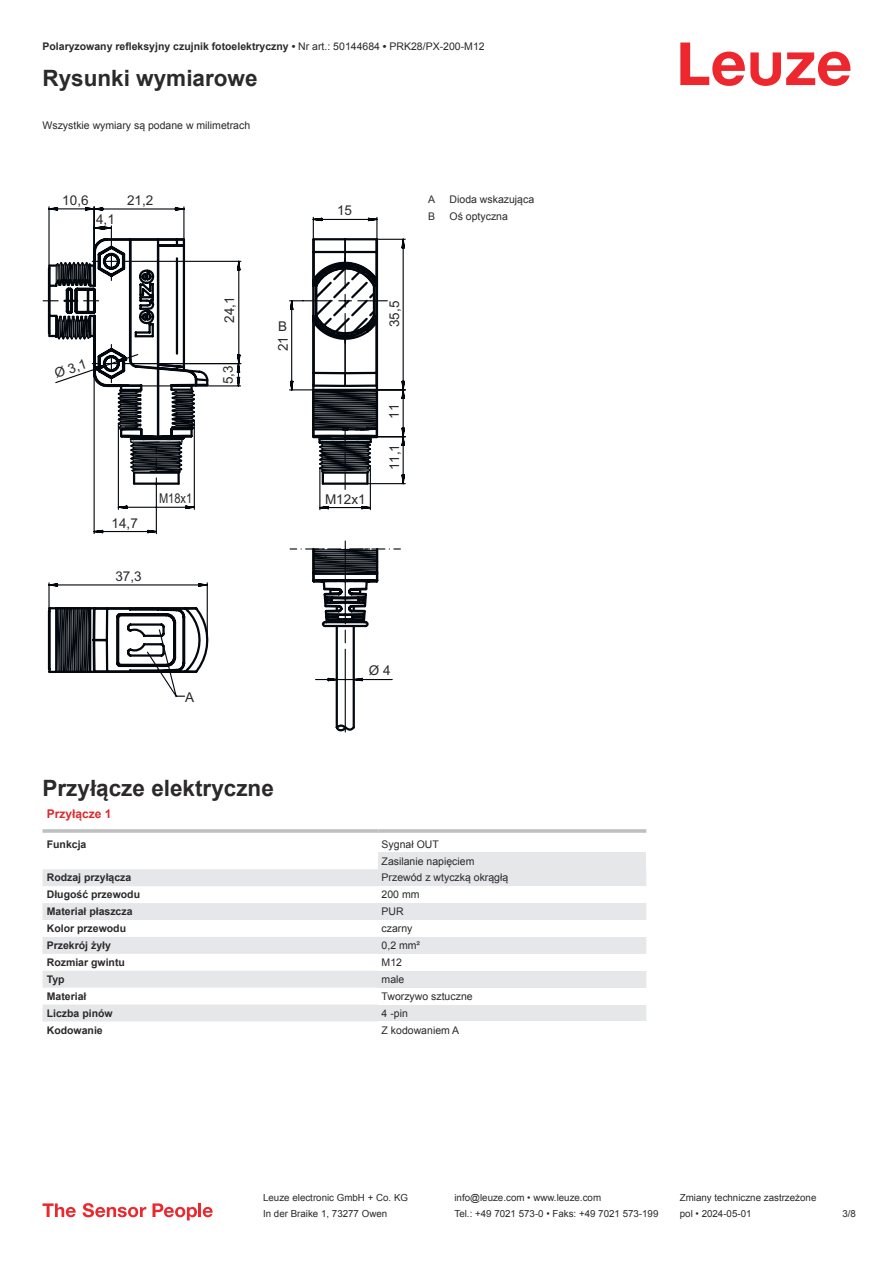
<style>
.page{position:relative;width:893px;height:1263px;background:#fff}
.page>*{position:absolute;margin:0;border:0;box-sizing:border-box;transform-origin:0 0}
.t1{font:700 22.5px "Arial";color:#2b292a}
.t2{font:13.5px "Arial";color:#2b292a}
.t3{font:13.5px "Arial Narrow";color:#2b292a}
.t4{font:700 12px "Arial";color:#db2a30}
.t5{font:700 10.5px "Arial";color:#2b292a}
.t6{font:10.5px/17px "Arial";color:#2b292a}
.t7{font:9.75px "Arial";color:#2b292a}
.s1{font-weight:400}
</style>
<div class="page">
<svg style="left:680px;top:43px;width:170px;height:43px"></svg>
<svg style="left:43px;top:869px;width:335px;height:152px;fill:#e6e7e9"></svg>
<hr style="left:43px;top:829px;width:335px;height:4px;background:#bdbfc1">
<hr style="left:378px;top:829px;width:268px;height:4px;background:#c9cbcc">
<div style="left:378px;top:852px;width:268px;height:17px;background:#e6e7e9"></div>
<div style="left:378px;top:869px;width:268px;height:17px;background:#e6e7e9"></div>
<div style="left:378px;top:903px;width:268px;height:17px;background:#e6e7e9"></div>
<div style="left:378px;top:937px;width:268px;height:17px;background:#e6e7e9"></div>
<div style="left:378px;top:971px;width:268px;height:17px;background:#e6e7e9"></div>
<div style="left:378px;top:1004px;width:268px;height:17px;background:#e6e7e9"></div>
<svg style="left:43px;top:1203px;width:33px;height:14px"></svg>
<svg style="left:83px;top:1203px;width:63px;height:14px"></svg>
<svg style="left:153px;top:1203px;width:44px;height:17px"></svg>
<hr style="left:198px;top:1203px;width:3px;height:14px;background:#ed272d">
<svg style="left:203px;top:1207px;width:10px;height:10px"></svg>
<svg style="left:393px;top:238px;width:13px;height:312px"></svg>
<svg style="left:335px;top:216px;width:58px;height:516px"></svg>
<svg style="left:43px;top:206px;width:303px;height:492px"></svg>
<p class="t5" style="left:43px;top:43px;width:444px">Polaryzowany refleksyjny czujnik fotoelektryczny • <span class="s1">Nr art.: 50144684</span> • <span class="s1">PRK28/PX-200-M12</span></p>
<h1 class="t1" style="left:43px;top:70px;width:217px">Rysunki wymiarowe</h1>
<p class="t6" style="left:43px;top:116px;width:209px">Wszystkie wymiary są podane w milimetrach</p>
<p class="t2" style="left:62px;top:195px;width:28px">10,6</p>
<p class="t2" style="left:96px;top:214px;width:20px">4,1</p>
<p class="t2" style="left:127px;top:195px;width:28px">21,2</p>
<p class="t2" style="left:53px;top:369px;width:35px;rotate:-19deg">Ø 3,1</p>
<p class="t2" style="left:224px;top:323px;width:28px;rotate:-90deg">24,1</p>
<p class="t2" style="left:223px;top:384px;width:20px;rotate:-90deg">5,3</p>
<p class="t2" style="left:112px;top:518px;width:28px">14,7</p>
<p class="t2" style="left:115px;top:571px;width:28px">37,3</p>
<p class="t3" style="left:159px;top:491px;width:35px">M18x1</p>
<p class="t2" style="left:185px;top:692px;width:11px">A</p>
<p class="t2" style="left:278px;top:321px;width:11px">B</p>
<p class="t2" style="left:278px;top:351px;width:17px;rotate:-90deg">21</p>
<p class="t2" style="left:337px;top:205px;width:17px">15</p>
<p class="t6" style="left:428px;top:192px;width:9px">A</p>
<p class="t6" style="left:450px;top:191px;width:86px">Dioda wskazująca</p>
<p class="t6" style="left:428px;top:209px;width:9px">B</p>
<p class="t6" style="left:450px;top:208px;width:60px">Oś optyczna</p>
<p class="t2" style="left:389px;top:327px;width:28px;rotate:-90deg">35,5</p>
<p class="t2" style="left:325px;top:494px;width:42px">M12x1</p>
<p class="t2" style="left:389px;top:418px;width:17px;rotate:-90deg">11</p>
<p class="t2" style="left:389px;top:470px;width:28px;rotate:-90deg">11,1</p>
<p class="t2" style="left:369px;top:665px;width:23px">Ø 4</p>
<h1 class="t1" style="left:43px;top:773px;width:233px">Przyłącze elektryczne</h1>
<p class="t4" style="left:47px;top:806px;width:66px">Przyłącze 1</p>
<p class="t5" style="left:47px;top:840px;width:41px">Funkcja</p>
<p class="t6" style="left:382px;top:835px;width:94px">Sygnał OUT<br>Zasilanie napięciem</p>
<p class="t5" style="left:47px;top:870px;width:86px">Rodzaj przyłącza</p>
<p class="t6" style="left:382px;top:869px;width:128px">Przewód z wtyczką okrągłą</p>
<p class="t5" style="left:47px;top:887px;width:95px">Długość przewodu</p>
<p class="t6" style="left:382px;top:887px;width:39px">200 mm</p>
<p class="t5" style="left:47px;top:904px;width:87px">Materiał płaszcza</p>
<p class="t6" style="left:382px;top:904px;width:24px">PUR</p>
<p class="t5" style="left:47px;top:924px;width:81px">Kolor przewodu</p>
<p class="t6" style="left:382px;top:921px;width:32px">czarny</p>
<p class="t5" style="left:47px;top:938px;width:66px">Przekrój żyły</p>
<p class="t6" style="left:382px;top:938px;width:40px">0,2 mm²</p>
<p class="t5" style="left:47px;top:955px;width:80px">Rozmiar gwintu</p>
<p class="t6" style="left:382px;top:955px;width:22px">M12</p>
<p class="t5" style="left:47px;top:975px;width:19px">Typ</p>
<p class="t6" style="left:382px;top:971px;width:24px">male</p>
<p class="t5" style="left:47px;top:989px;width:41px">Materiał</p>
<p class="t6" style="left:382px;top:989px;width:93px">Tworzywo sztuczne</p>
<p class="t5" style="left:47px;top:1006px;width:67px">Liczba pinów</p>
<p class="t6" style="left:382px;top:1005px;width:28px">4 -pin</p>
<p class="t5" style="left:47px;top:1026px;width:58px">Kodowanie</p>
<p class="t6" style="left:382px;top:1022px;width:79px">Z kodowaniem A</p>
<p class="t7" style="left:263px;top:1191px;width:146px">Leuze electronic GmbH + Co. KG</p>
<p class="t7" style="left:454px;top:1191px;width:148px">info@leuze.com • www.leuze.com</p>
<p class="t7" style="left:680px;top:1191px;width:138px">Zmiany techniczne zastrzeżone</p>
<p class="t7" style="left:263px;top:1210px;width:126px">In der Braike 1, 73277 Owen</p>
<p class="t7" style="left:454px;top:1207px;width:205px">Tel.: +49 7021 573-0 • Faks: +49 7021 573-199</p>
<p class="t7" style="left:680px;top:1207px;width:73px">pol • 2024-05-01</p>
<p class="t7" style="left:842px;top:1210px;width:15px">3 /8</p>
</div>
